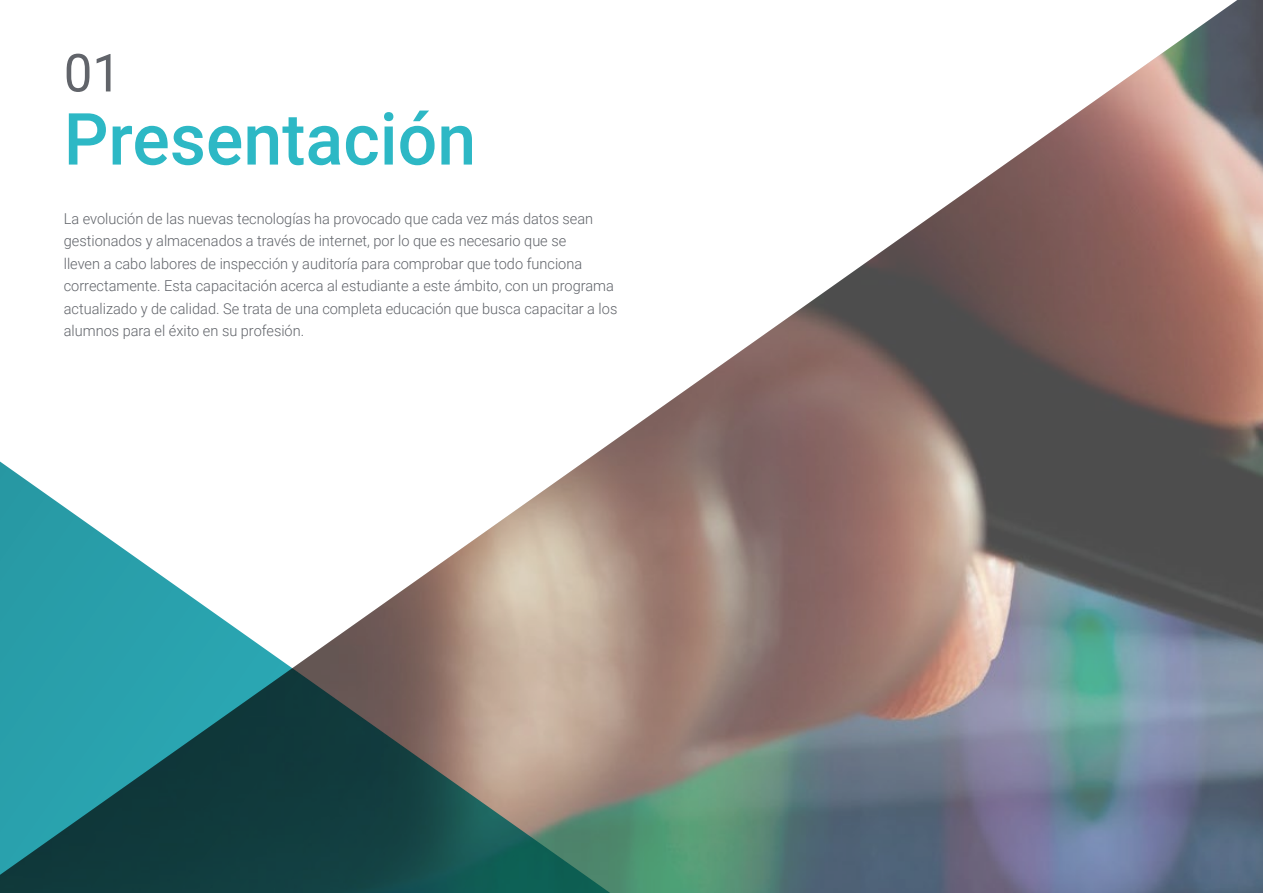
<style>
.page{position:relative;width:1263px;height:893px;background:#fff}
.page>*{position:absolute;margin:0;border:0;box-sizing:border-box;transform-origin:0 0}
.t1{font:500 72px "Roboto";color:#2db8c5}
.t2{font:52.5px "Roboto";color:#61646a}
.t3{font:300 15px/22.5px "Roboto";color:#61646a}
</style>
<div class="page">
<img style="left:606px;top:0;width:657px;height:893px">
<svg style="left:0;top:446px;width:640px;height:447px"></svg>
<h2 class="t2" style="left:64px;top:36px;width:59px">01</h2>
<h1 class="t1" style="left:64px;top:89px;width:414px">Presentación</h1>
<p class="t3" style="left:64px;top:207px;width:555px">La evolución de las nuevas tecnologías ha provocado que cada vez más datos sean gestionados y almacenados a través de internet, por lo que es necesario que se<br>lleven a cabo labores de inspección y auditoría para comprobar que todo funciona correctamente. Esta capacitación acerca al estudiante a este ámbito, con un programa actualizado y de calidad. Se trata de una completa educación que busca capacitar a los alumnos para el éxito en su profesión.</p>
</div>
